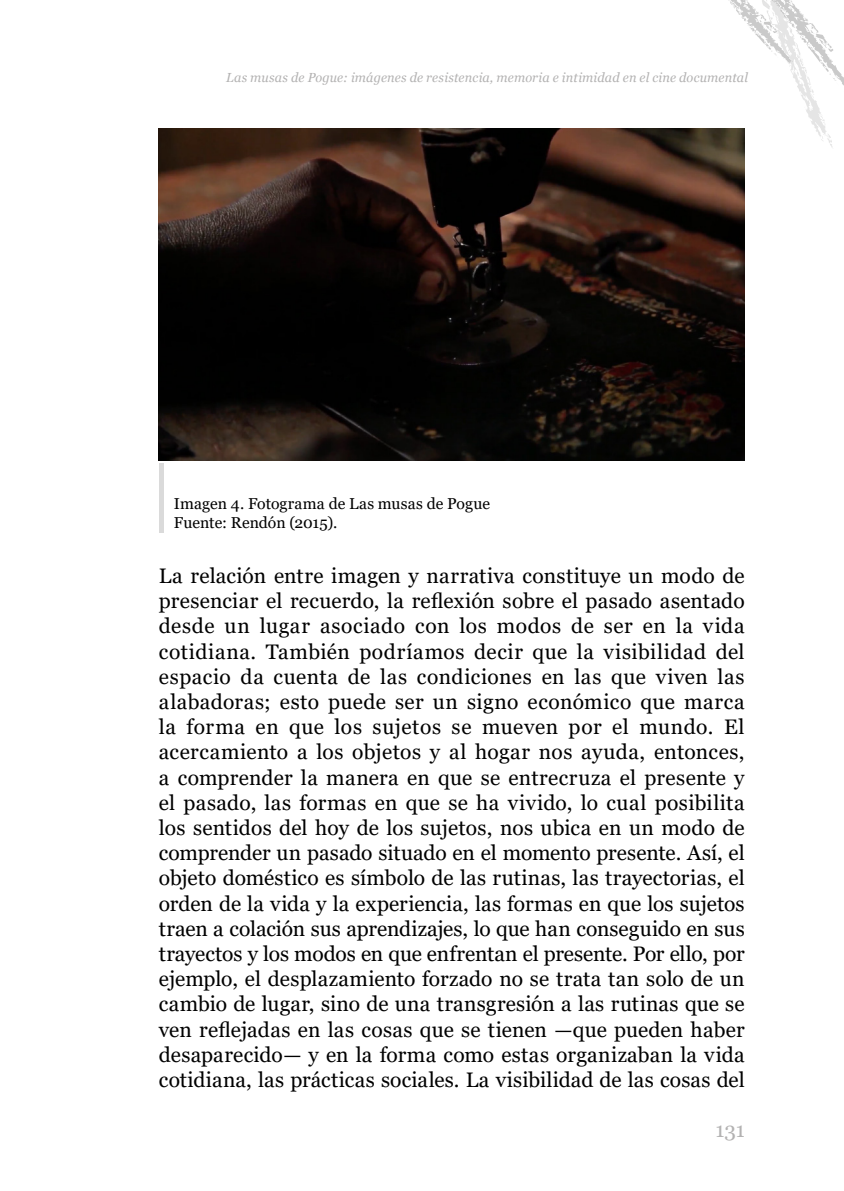
<style>
.page{position:relative;width:844px;height:1191px;background:#fff}
.page>*{position:absolute;margin:0;border:0;box-sizing:border-box;transform-origin:0 0}
.t1{font:21px/25.2px "Georgia";letter-spacing:.005em;color:#000;text-align:justify}
.t2{font:21px "Georgia";color:#b3b2b2}
.t3{font:15.75px/18.9px "Georgia";color:#000}
.t4{font:italic 13.12px "Georgia";letter-spacing:.01em;color:#b3b2b2}
</style>
<div class="page">
<svg style="left:728px;top:0;width:116px;height:149px"></svg>
<img style="left:755px;top:0;width:25px;height:10px">
<img style="left:762px;top:16px;width:34px;height:38px">
<div style="left:159px;top:463px;width:5px;height:51px;background:#dadada"></div>
<div style="left:159px;top:482px;width:5px;height:51px;background:#dadada"></div>
<img style="left:159px;top:128px;width:585px;height:332px">
<p class="t4" style="left:226px;top:69px;width:523px">Las musas de Pogue: imágenes de resistencia, memoria e intimidad en el cine documental</p>
<p class="t3" style="left:174px;top:494px;width:318px">Imagen 4. Fotograma de Las musas de Pogue<br>Fuente: Rendón (2015).</p>
<p class="t1" style="left:159px;top:563px;width:587px">La relación entre imagen y narrativa constituye un modo de presenciar el recuerdo, la reflexión sobre el pasado asentado desde un lugar asociado con los modos de ser en la vida cotidiana. También podríamos decir que la visibilidad del espacio da cuenta de las condiciones en las que viven las alabadoras; esto puede ser un signo económico que marca la forma en que los sujetos se mueven por el mundo. El acercamiento a los objetos y al hogar nos ayuda, entonces, a comprender la manera en que se entrecruza el presente y el pasado, las formas en que se ha vivido, lo cual posibilita los sentidos del hoy de los sujetos, nos ubica en un modo de comprender un pasado situado en el momento presente. Así, el objeto doméstico es símbolo de las rutinas, las trayectorias, el orden de la vida y la experiencia, las formas en que los sujetos traen a colación sus aprendizajes, lo que han conseguido en sus trayectos y los modos en que enfrentan el presente. Por ello, por ejemplo, el desplazamiento forzado no se trata tan solo de un cambio de lugar, sino de una transgresión a las rutinas que se ven reflejadas en las cosas que se tienen —que pueden haber desaparecido— y en la forma como estas organizaban la vida cotidiana, las prácticas sociales. La visibilidad de las cosas del</p>
<p class="t2" style="left:715px;top:1116px;width:31px">131</p>
</div>
